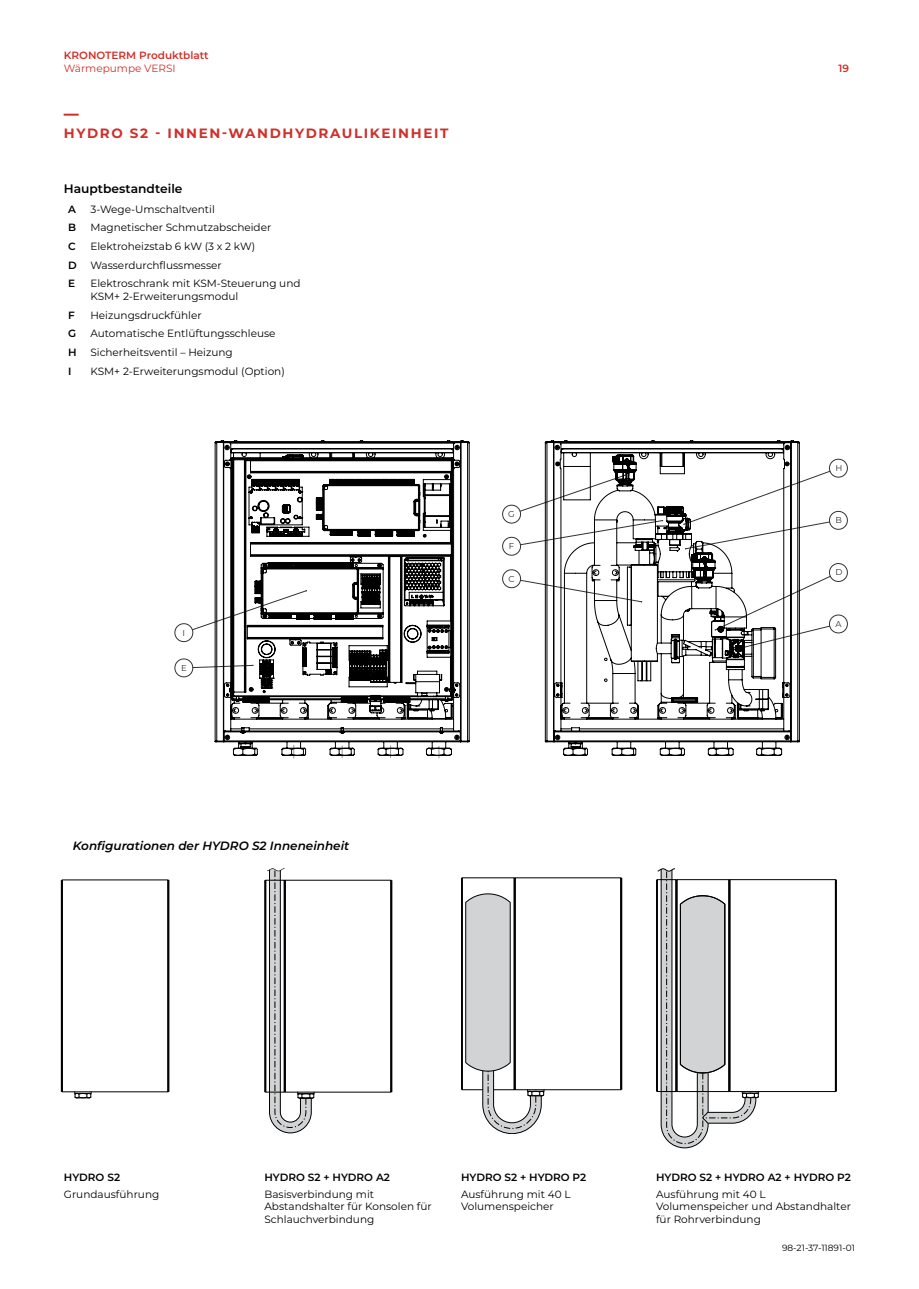
<style>
.page{position:relative;width:919px;height:1289px;background:#fff}
.page>*{position:absolute;margin:0;border:0;box-sizing:border-box;transform-origin:0 0}
.t1{font:900 15px "Montserrat";color:#d0302a}
.t2{font:700 13.5px "Montserrat";letter-spacing:.12em;color:#d0302a}
.t3{font:600 12.3px "Montserrat";color:#000}
.t4{font:italic 600 12px "Montserrat";color:#000}
.t5{font:10.5px/12.6px "Montserrat";color:#000}
.t6{font:600 10.5px "Montserrat";color:#000}
.t7{font:600 10.5px "Montserrat";color:#d0302a}
.t8{font:10.5px "Montserrat";color:#d0302a}
.t9{font:9px "Montserrat";color:#000}
.t10{font:8.55px "Montserrat";color:#323232}
</style>
<div class="page">
<div style="left:62px;top:879px;width:106px;height:213px;border:1px solid #000"></div>
<div style="left:168px;top:880px;width:1px;height:211px;border:1px solid #000"></div>
<div style="left:61px;top:880px;width:2px;height:211px;border:1px solid #000"></div>
<svg style="left:74px;top:1091px;width:18px;height:7px"></svg>
<div style="left:390px;top:880px;width:2px;height:211px;border:1px solid #000"></div>
<div style="left:264px;top:880px;width:2px;height:211px;border:1px solid #000"></div>
<svg style="left:267px;top:868px;width:48px;height:265px"></svg>
<div style="left:462px;top:877px;width:52px;height:212px;border:1px solid #000"></div>
<div style="left:620px;top:878px;width:2px;height:211px;border:1px solid #000"></div>
<div style="left:461px;top:878px;width:1px;height:211px;border:1px solid #000"></div>
<div style="left:514px;top:878px;width:1px;height:211px;border:1px solid #000"></div>
<svg style="left:465px;top:893px;width:79px;height:240px"></svg>
<div style="left:656px;top:879px;width:1px;height:212px;border:1px solid #000"></div>
<div style="left:835px;top:879px;width:1px;height:212px;border:1px solid #000"></div>
<svg style="left:657px;top:868px;width:102px;height:280px"></svg>
<svg style="left:175px;top:658px;width:39px;height:19px"></svg>
<svg style="left:175px;top:622px;width:39px;height:20px"></svg>
<svg style="left:214px;top:441px;width:255px;height:315px"></svg>
<svg style="left:260px;top:666px;width:14px;height:22px"></svg>
<svg style="left:373px;top:659px;width:7px;height:2px"></svg>
<svg style="left:405px;top:563px;width:1px;height:27px"></svg>
<svg style="left:502px;top:569px;width:42px;height:20px"></svg>
<svg style="left:800px;top:459px;width:47px;height:71px"></svg>
<svg style="left:800px;top:563px;width:47px;height:71px"></svg>
<svg style="left:544px;top:441px;width:256px;height:314px"></svg>
<svg style="left:691px;top:555px;width:3px;height:4px"></svg>
<svg style="left:703px;top:559px;width:4px;height:10px"></svg>
<svg style="left:502px;top:457px;width:163px;height:98px"></svg>
<p class="t7" style="left:64px;top:48px;width:146px">KRONOTERM Produktblatt</p>
<p class="t8" style="left:64px;top:61px;width:113px">Wärmepumpe VERSI</p>
<p class="t7" style="left:838px;top:61px;width:12px">19</p>
<h1 class="t1" style="left:64px;top:102px;width:16px">—</h1>
<p class="t2" style="left:64px;top:124px;width:386px">HYDRO S2 - INNEN-WANDHYDRAULIKEINHEIT</p>
<p class="t3" style="left:64px;top:180px;width:120px">Hauptbestandteile</p>
<p class="t6" style="left:68px;top:201px;width:9px">A</p>
<p class="t5" style="left:90px;top:202px;width:126px">3-Wege-Umschaltventil</p>
<p class="t6" style="left:68px;top:220px;width:9px">B</p>
<p class="t5" style="left:90px;top:221px;width:182px">Magnetischer Schmutzabscheider</p>
<p class="t6" style="left:68px;top:239px;width:9px">C</p>
<p class="t5" style="left:90px;top:239px;width:166px">Elektroheizstab 6 kW (3 x 2 kW)</p>
<p class="t6" style="left:68px;top:257px;width:10px">D</p>
<p class="t5" style="left:90px;top:258px;width:133px">Wasserdurchflussmesser</p>
<p class="t6" style="left:68px;top:276px;width:9px">E</p>
<p class="t5" style="left:90px;top:277px;width:212px">Elektroschrank mit KSM-Steuerung und<br>KSM+ 2-Erweiterungsmodul</p>
<p class="t6" style="left:68px;top:307px;width:8px">F</p>
<p class="t5" style="left:90px;top:308px;width:113px">Heizungsdruckfühler</p>
<p class="t6" style="left:68px;top:326px;width:10px">G</p>
<p class="t5" style="left:90px;top:327px;width:187px">Automatische Entlüftungsschleuse</p>
<p class="t6" style="left:68px;top:345px;width:10px">H</p>
<p class="t5" style="left:90px;top:345px;width:144px">Sicherheitsventil – Heizung</p>
<p class="t6" style="left:68px;top:363px;width:5px">I</p>
<p class="t5" style="left:90px;top:364px;width:196px">KSM+ 2-Erweiterungsmodul (Option)</p>
<p class="t10" style="left:183px;top:626px;width:4px">I</p>
<p class="t10" style="left:181px;top:661px;width:7px">E</p>
<p class="t4" style="left:73px;top:836px;width:278px">Konfigurationen der HYDRO S2 Inneneinheit</p>
<p class="t10" style="left:508px;top:508px;width:8px">G</p>
<p class="t10" style="left:509px;top:540px;width:7px">F</p>
<p class="t10" style="left:508px;top:572px;width:8px">C</p>
<p class="t10" style="left:835px;top:462px;width:8px">H</p>
<p class="t10" style="left:835px;top:514px;width:8px">B</p>
<p class="t10" style="left:835px;top:566px;width:9px">D</p>
<p class="t10" style="left:835px;top:618px;width:8px">A</p>
<p class="t6" style="left:64px;top:1169px;width:58px">HYDRO S2</p>
<p class="t5" style="left:64px;top:1187px;width:97px">Grundausführung</p>
<p class="t6" style="left:264px;top:1169px;width:127px">HYDRO S2 + HYDRO A2</p>
<p class="t5" style="left:264px;top:1187px;width:169px">Basisverbindung mit<br>Abstandshalter für Konsolen für<br>Schlauchverbindung</p>
<p class="t6" style="left:461px;top:1169px;width:127px">HYDRO S2 + HYDRO P2</p>
<p class="t5" style="left:461px;top:1187px;width:111px">Ausführung mit 40 L<br>Volumenspeicher</p>
<p class="t6" style="left:656px;top:1169px;width:196px">HYDRO S2 + HYDRO A2 + HYDRO P2</p>
<p class="t5" style="left:656px;top:1187px;width:196px">Ausführung mit 40 L<br>Volumenspeicher und Abstandhalter für Rohrverbindung</p>
<p class="t9" style="left:782px;top:1241px;width:74px">98-21-37-11891-01</p>
</div>
